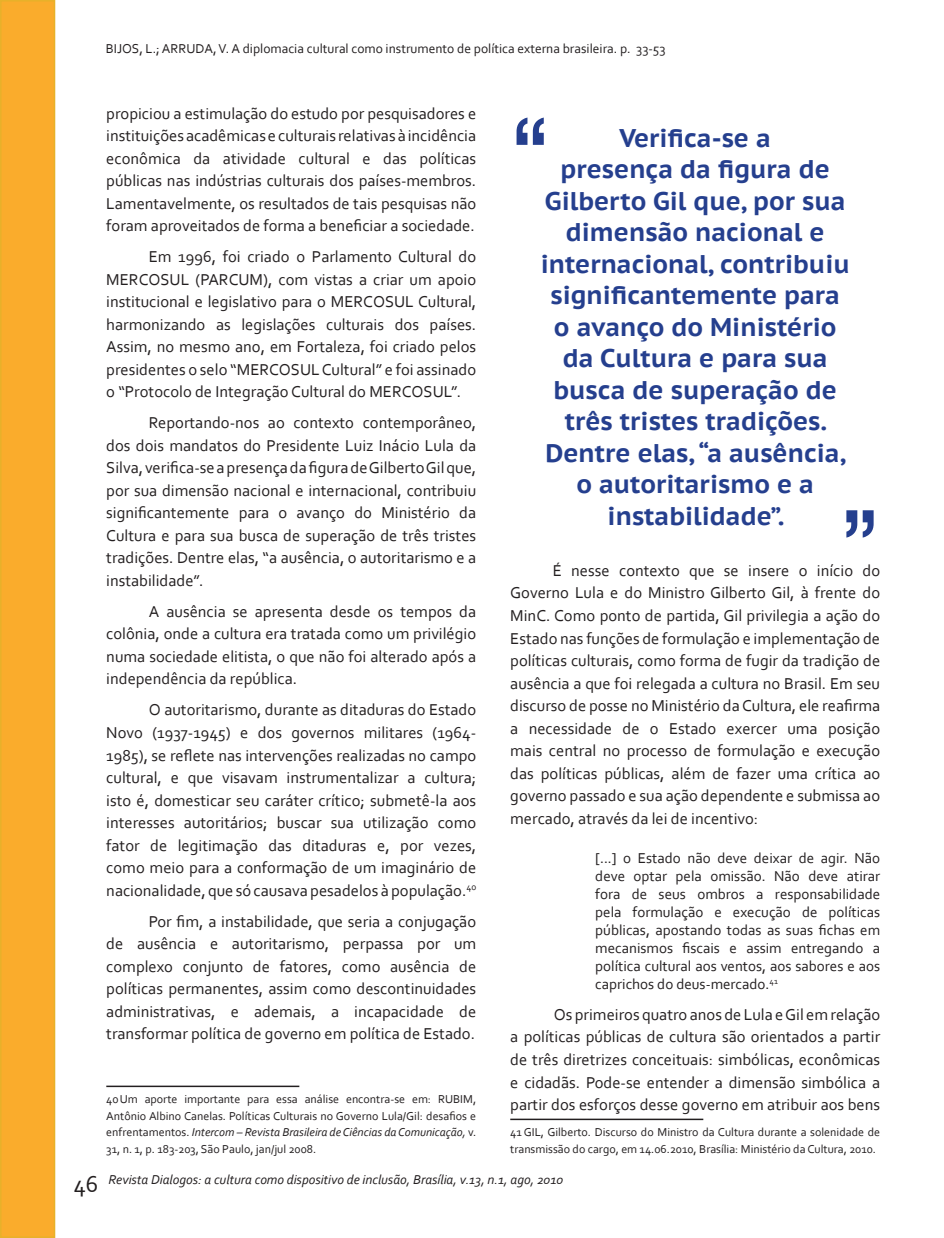
<style>
.page{position:relative;width:944px;height:1238px;background:#fff}
.page>*{position:absolute;margin:0;border:0;box-sizing:border-box;transform-origin:0 0}
.t1{font:108px "Bangla Sangam MN";color:#253f8e}
.tit-art{font:700 25.5px/31.5px "PT Sans Caption";color:#253f8e;text-align:center}
.t2{font:16.5px/22.5px "Corbel";color:#231f20;text-align:justify}
.citacao{font:15px/18px "Corbel";color:#231f20;text-align:justify}
.cabeçalho{font:13.5px "Corbel";color:#231f20}
.t3{font:italic 13.5px "Corbel";color:#231f20}
.Footnote_Text{font:12px/16.5px "Corbel";color:#231f20;text-align:justify}
.s1{font-style:italic}
.s2{font-style:normal;font-size:24px}
</style>
<div class="page">
<div style="left:0;top:0;width:55px;height:1237px;background:#faac2c;border:2px solid #e8b12a"></div>
<hr style="left:106px;top:1085px;width:193px;height:2px;background:#231f20">
<hr style="left:510px;top:1118px;width:193px;height:2px;background:#231f20">
<p class="cabeçalho" style="left:106px;top:40px;width:561px">BIJOS, L.; ARRUDA, V. A diplomacia cultural como instrumento de política externa brasileira. p. 33-53</p>
<p class="t2" style="left:106px;top:101px;width:371px">propiciou a estimulação do estudo por pesquisadores e instituições acadêmicas e culturais relativas à incidência econômica da atividade cultural e das políticas públicas nas indústrias culturais dos países-membros.<br>Lamentavelmente, os resultados de tais pesquisas não foram aproveitados de forma a beneficiar a sociedade.</p>
<p class="t2" style="left:106px;top:245px;width:371px;text-indent:43px">Em 1996, foi criado o Parlamento Cultural do MERCOSUL (PARCUM), com vistas a criar um apoio institucional e legislativo para o MERCOSUL Cultural, harmonizando as legislações culturais dos países.<br>Assim, no mesmo ano, em Fortaleza, foi criado pelos presidentes o selo “MERCOSUL Cultural” e foi assinado o “Protocolo de Integração Cultural do MERCOSUL”.</p>
<p class="t2" style="left:106px;top:411px;width:371px;text-indent:43px">Reportando-nos ao contexto contemporâneo, dos dois mandatos do Presidente Luiz Inácio Lula da Silva, verifica-se a presença da figura de Gilberto Gil que, por sua dimensão nacional e internacional, contribuiu significantemente para o avanço do Ministério da Cultura e para sua busca de superação de três tristes tradições. Dentre elas, “a ausência, o autoritarismo e a instabilidade”.</p>
<p class="t2" style="left:106px;top:599px;width:371px;text-indent:43px">A ausência se apresenta desde os tempos da colônia, onde a cultura era tratada como um privilégio numa sociedade elitista, o que não foi alterado após a independência da república.</p>
<p class="t2" style="left:106px;top:698px;width:371px;text-indent:43px">O autoritarismo, durante as ditaduras do Estado Novo (1937-1945) e dos governos militares (1964- 1985), se reflete nas intervenções realizadas no campo cultural, e que visavam instrumentalizar a cultura; isto é, domesticar seu caráter crítico; submetê-la aos interesses autoritários; buscar sua utilização como fator de legitimação das ditaduras e, por vezes, como meio para a conformação de um imaginário de nacionalidade, que só causava pesadelos à população.<sup>40</sup></p>
<p class="t2" style="left:106px;top:909px;width:371px;text-indent:43px">Por fim, a instabilidade, que seria a conjugação de ausência e autoritarismo, perpassa por um complexo conjunto de fatores, como ausência de políticas permanentes, assim como descontinuidades administrativas, e ademais, a incapacidade de transformar política de governo em política de Estado.</p>
<p class="Footnote_Text" style="left:106px;top:1090px;width:371px">40Um aporte importante para essa análise encontra-se em: RUBIM, Antônio Albino Canelas. Políticas Culturais no Governo Lula/Gil: desafios e enfrentamentos. <span class="s1">Intercom – Revista Brasileira de Ciências da Comunicação,</span> v.<br>31, n. 1, p. 183-203, São Paulo, jan/jul 2008.</p>
<p class="t1" style="left:510px;top:92px;width:40px">“</p>
<p class="tit-art" style="left:620px;top:121px;width:153px">Verifica-se a</p>
<p class="tit-art" style="left:541px;top:153px;width:311px">presença da figura de<br>Gilberto Gil que, por sua dimensão nacional e internacional, contribuiu significantemente para o avanço do Ministério da Cultura e para sua busca de superação de três tristes tradições.<br>Dentre elas, “a ausência, o autoritarismo e a instabilidade”.</p>
<p class="t1" style="left:880px;top:562px;width:40px;rotate:-180deg">“</p>
<p class="t2" style="left:510px;top:559px;width:371px;text-indent:43px">É nesse contexto que se insere o início do Governo Lula e do Ministro Gilberto Gil, à frente do MinC. Como ponto de partida, Gil privilegia a ação do Estado nas funções de formulação e implementação de políticas culturais, como forma de fugir da tradição de ausência a que foi relegada a cultura no Brasil. Em seu discurso de posse no Ministério da Cultura, ele reafirma a necessidade de o Estado exercer uma posição mais central no processo de formulação e execução das políticas públicas, além de fazer uma crítica ao governo passado e sua ação dependente e submissa ao mercado, através da lei de incentivo:</p>
<p class="citacao" style="left:595px;top:848px;width:286px">[...] o Estado não deve deixar de agir. Não deve optar pela omissão. Não deve atirar fora de seus ombros a responsabilidade pela formulação e execução de políticas públicas, apostando todas as suas fichas em mecanismos fiscais e assim entregando a política cultural aos ventos, aos sabores e aos caprichos do deus-mercado.<sup>41</sup></p>
<p class="t2" style="left:510px;top:1002px;width:371px;text-indent:43px">Os primeiros quatro anos de Lula e Gil em relação a políticas públicas de cultura são orientados a partir de três diretrizes conceituais: simbólicas, econômicas e cidadãs. Pode-se entender a dimensão simbólica a partir dos esforços desse governo em atribuir aos bens</p>
<p class="Footnote_Text" style="left:510px;top:1123px;width:371px">41 GIL, Gilberto. Discurso do Ministro da Cultura durante a solenidade de transmissão do cargo, em 14.06.2010, Brasília: Ministério da Cultura, 2010.</p>
<p class="t3" style="left:73px;top:1171px;width:492px"><span class="s2">46</span> Revista Dialogos: a cultura como dispositivo de inclusão, Brasília, v.13, n.1, ago, 2010</p>
</div>
